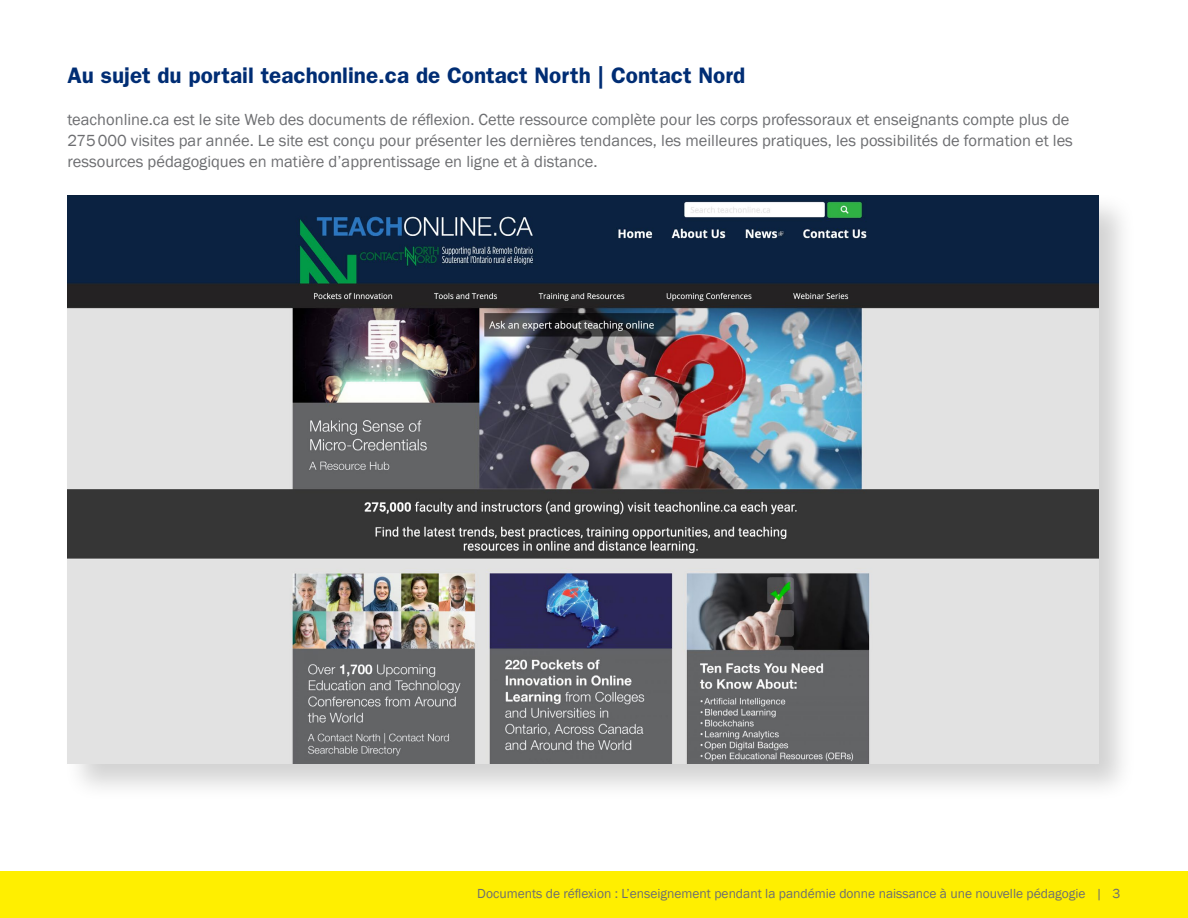
<style>
.page{position:relative;width:1188px;height:918px;background:#fff}
.page>*{position:absolute;margin:0;border:0;box-sizing:border-box;transform-origin:0 0}
.t1{font:600 22.5px "ITC Franklin Gothic Std";color:#002d74}
.t2{font:16.5px/21px "Franklin Gothic";color:#6d6e71}
.t3{font:13.5px "Franklin Gothic";color:#6d6e71}
</style>
<div class="page">
<div style="left:0;top:872px;width:1188px;height:46px;background:#ffef00"></div>
<div style="left:63px;top:191px;width:1073px;height:611px;background:#000;opacity:.18"></div>
<img style="left:68px;top:195px;width:1030px;height:569px">
<h1 class="t1" style="left:68px;top:62px;width:679px">Au sujet du portail teachonline.ca de Contact North | Contact Nord</h1>
<p class="t2" style="left:68px;top:109px;width:1007px">teachonline.ca est le site Web des documents de réflexion. Cette ressource complète pour les corps professoraux et enseignants compte plus de<br>275000 visites par année. Le site est conçu pour présenter les dernières tendances, les meilleures pratiques, les possibilités de formation et les ressources pédagogiques en matière d’apprentissage en ligne et à distance.</p>
<p class="t3" style="left:477px;top:885px;width:645px">Documents de réflexion : L’enseignement pendant la pandémie donne naissance à une nouvelle pédagogie | 3</p>
</div>
